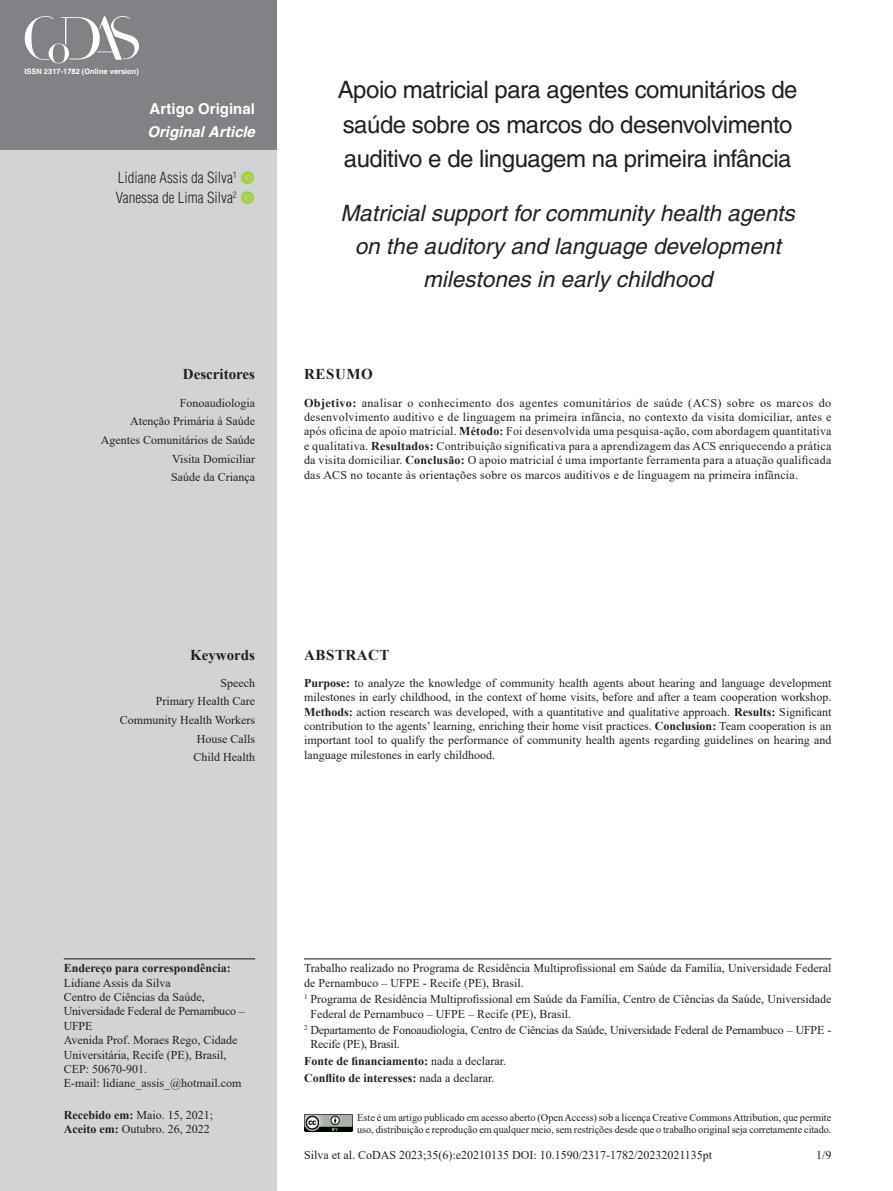
<style>
.page{position:relative;width:893px;height:1191px;background:#fff}
.page>*{position:absolute;margin:0;border:0;box-sizing:border-box;transform-origin:0 0}
.ArticleTitle{font:24px/34.5px "Helvetica";letter-spacing:-.02em;color:#231f20}
.ArticleTitle-Trans1{font:italic 22.5px/33px "Helvetica";color:#231f20;text-align:center}
.Authors{font:300 condensed 15px "Helvetica";color:#231f20}
.t1{font:italic 700 15px "Helvetica";color:#fff}
.t2{font:700 15px "Helvetica";color:#fff}
.KeywordsTitle{font:700 15px "Times New Roman";color:#231f20}
.KeywordsTitle-Trans1{font:700 15px "Times New Roman";color:#231f20}
.AbstractTitle-Trans1{font:700 15px "Times New Roman";letter-spacing:.035em;color:#231f20}
.AbstractTitle{font:700 15px "Times New Roman";letter-spacing:.035em;color:#231f20}
.Abstract{font:12px/14.4px "Times New Roman";color:#231f20;text-align:justify}
.Abstract-Trans1{font:12px/14.4px "Times New Roman";color:#231f20;text-align:justify}
.Correspondence{font:12px/14.4px "Times New Roman";color:#231f20}
.Affiliations{font:12px/14.4px "Times New Roman";color:#231f20}
.fnArticleOther{font:12px/14.4px "Times New Roman";color:#231f20}
.Affiliations-2{font:12px/14.4px "Times New Roman";letter-spacing:-.02em;color:#231f20}
.Keywords{font:12px "Times New Roman";color:#231f20}
.Keywords-Trans1{font:12px "Times New Roman";color:#231f20}
.History{font:12px/14.4px "Times New Roman";color:#231f20}
.fnSupported-by{font:700 12px "Times New Roman";color:#231f20}
.fnConflict{font:700 12px "Times New Roman";color:#231f20}
.pubNameFooter{font:10.5px/12.6px "Times New Roman";letter-spacing:-.005em;color:#231f20}
.t3{font:700 7.5px "Helvetica";color:#fff}
.s1{font-weight:700}
.s2{font-weight:400}
</style>
<div class="page">
<div style="left:0;top:149px;width:276px;height:1042px;background:#d1d3d4"></div>
<div style="left:0;top:0;width:276px;height:149px;background:#808285"></div>
<img style="left:304px;top:1114px;width:48px;height:17px">
<svg style="left:24px;top:16px;width:115px;height:48px"></svg>
<hr style="left:64px;top:958px;width:191px;height:1px;background:#231f20">
<hr style="left:304px;top:958px;width:527px;height:1px;background:#231f20">
<p class="t3" style="left:24px;top:66px;width:116px">ISSN 2317-1782 (Online version)</p>
<p class="t2" style="left:150px;top:100px;width:107px">Artigo Original</p>
<p class="t1" style="left:147px;top:122px;width:109px">Original Article</p>
<p class="Authors" style="left:118px;top:168px;width:120px">Lidiane Assis da Silva<sup>1</sup></p>
<p class="Authors" style="left:116px;top:188px;width:123px">Vanessa de Lima Silva<sup>2</sup></p>
<p class="KeywordsTitle" style="left:183px;top:363px;width:74px">Descritores</p>
<p class="Keywords" style="left:180px;top:394px;width:77px">Fonoaudiologia</p>
<p class="Keywords" style="left:130px;top:413px;width:126px">Atenção Primária à Saúde</p>
<p class="Keywords" style="left:101px;top:431px;width:156px">Agentes Comunitários de Saúde</p>
<p class="Keywords" style="left:172px;top:450px;width:84px">Visita Domiciliar</p>
<p class="Keywords" style="left:171px;top:469px;width:85px">Saúde da Criança</p>
<p class="ArticleTitle" style="left:338px;top:72px;width:461px">Apoio matricial para agentes comunitários de saúde sobre os marcos do desenvolvimento auditivo e de linguagem na primeira infância</p>
<p class="ArticleTitle-Trans1" style="left:341px;top:197px;width:456px">Matricial support for community health agents on the auditory and language development milestones in early childhood</p>
<p class="AbstractTitle" style="left:304px;top:363px;width:70px">RESUMO</p>
<p class="Abstract" style="left:304px;top:395px;width:529px"><span class="s1">Objetivo:</span> analisar o conhecimento dos agentes comunitários de saúde (ACS) sobre os marcos do desenvolvimento auditivo e de linguagem na primeira infância, no contexto da visita domiciliar, antes e após oficina de apoio matricial. <span class="s1">Método:</span> Foi desenvolvida uma pesquisa-ação, com abordagem quantitativa e qualitativa. <span class="s1">Resultados:</span> Contribuição significativa para a aprendizagem das ACS enriquecendo a prática da visita domiciliar. <span class="s1">Conclusão:</span> O apoio matricial é uma importante ferramenta para a atuação qualificada das ACS no tocante às orientações sobre os marcos auditivos e de linguagem na primeira infância.</p>
<p class="KeywordsTitle-Trans1" style="left:190px;top:643px;width:66px">Keywords</p>
<p class="Keywords-Trans1" style="left:220px;top:674px;width:36px">Speech</p>
<p class="Keywords-Trans1" style="left:156px;top:693px;width:101px">Primary Health Care</p>
<p class="Keywords-Trans1" style="left:120px;top:711px;width:137px">Community Health Workers</p>
<p class="Keywords-Trans1" style="left:197px;top:730px;width:60px">House Calls</p>
<p class="Keywords-Trans1" style="left:193px;top:749px;width:63px">Child Health</p>
<p class="AbstractTitle-Trans1" style="left:304px;top:643px;width:87px">ABSTRACT</p>
<p class="Abstract-Trans1" style="left:304px;top:675px;width:529px"><span class="s1">Purpose:</span> to analyze the knowledge of community health agents about hearing and language development milestones in early childhood, in the context of home visits, before and after a team cooperation workshop.<br><span class="s1">Methods:</span> action research was developed, with a quantitative and qualitative approach. <span class="s1">Results:</span> Significant contribution to the agents’ learning, enriching their home visit practices. <span class="s1">Conclusion:</span> Team cooperation is an important tool to qualify the performance of community health agents regarding guidelines on hearing and language milestones in early childhood.</p>
<p class="Correspondence" style="left:64px;top:960px;width:182px"><span class="s1">Endereço para correspondência:<br></span>Lidiane Assis da Silva<br>Centro de Ciências da Saúde,<br>Universidade Federal de Pernambuco –<br>UFPE<br>Avenida Prof. Moraes Rego, Cidade<br>Universitária, Recife (PE), Brasil,<br>CEP: 50670-901.<br>E-mail: lidiane_assis_@hotmail.com</p>
<p class="History" style="left:64px;top:1107px;width:151px"><span class="s1">Recebido em:</span> Maio. 15, 2021;<br><span class="s1">Aceito em:</span> Outubro. 26, 2022</p>
<p class="fnArticleOther" style="left:304px;top:960px;width:529px">Trabalho realizado no Programa de Residência Multiprofissional em Saúde da Família, Universidade Federal de Pernambuco – UFPE - Recife (PE), Brasil.</p>
<p class="Affiliations" style="left:310px;top:991px;width:522px;text-indent:-6px"><sup>1</sup> Programa de Residência Multiprofissional em Saúde da Família, Centro de Ciências da Saúde, Universidade<br>Federal de Pernambuco – UFPE – Recife (PE), Brasil.</p>
<p class="Affiliations-2" style="left:310px;top:1022px;width:522px;text-indent:-6px"><sup>2</sup> Departamento de Fonoaudiologia, Centro de Ciências da Saúde, Universidade Federal de Pernambuco – UFPE -<br>Recife (PE), Brasil.</p>
<p class="fnSupported-by" style="left:304px;top:1052px;width:203px">Fonte de financiamento: <span class="s2">nada a declarar.</span></p>
<p class="fnConflict" style="left:304px;top:1068px;width:192px">Conflito de interesses: <span class="s2">nada a declarar.</span></p>
<p class="pubNameFooter" style="left:357px;top:1110px;width:476px">Este é um artigo publicado em acesso aberto (Open Access) sob a licença Creative Commons Attribution, que permite uso, distribuição e reprodução em qualquer meio, sem restrições desde que o trabalho original seja corretamente citado.</p>
<p class="Abstract" style="left:304px;top:1147px;width:410px">Silva et al. CoDAS 2023;35(6):e20210135 DOI: 10.1590/2317-1782/20232021135pt</p>
<p class="Abstract" style="left:816px;top:1147px;width:17px">1/9</p>
</div>
